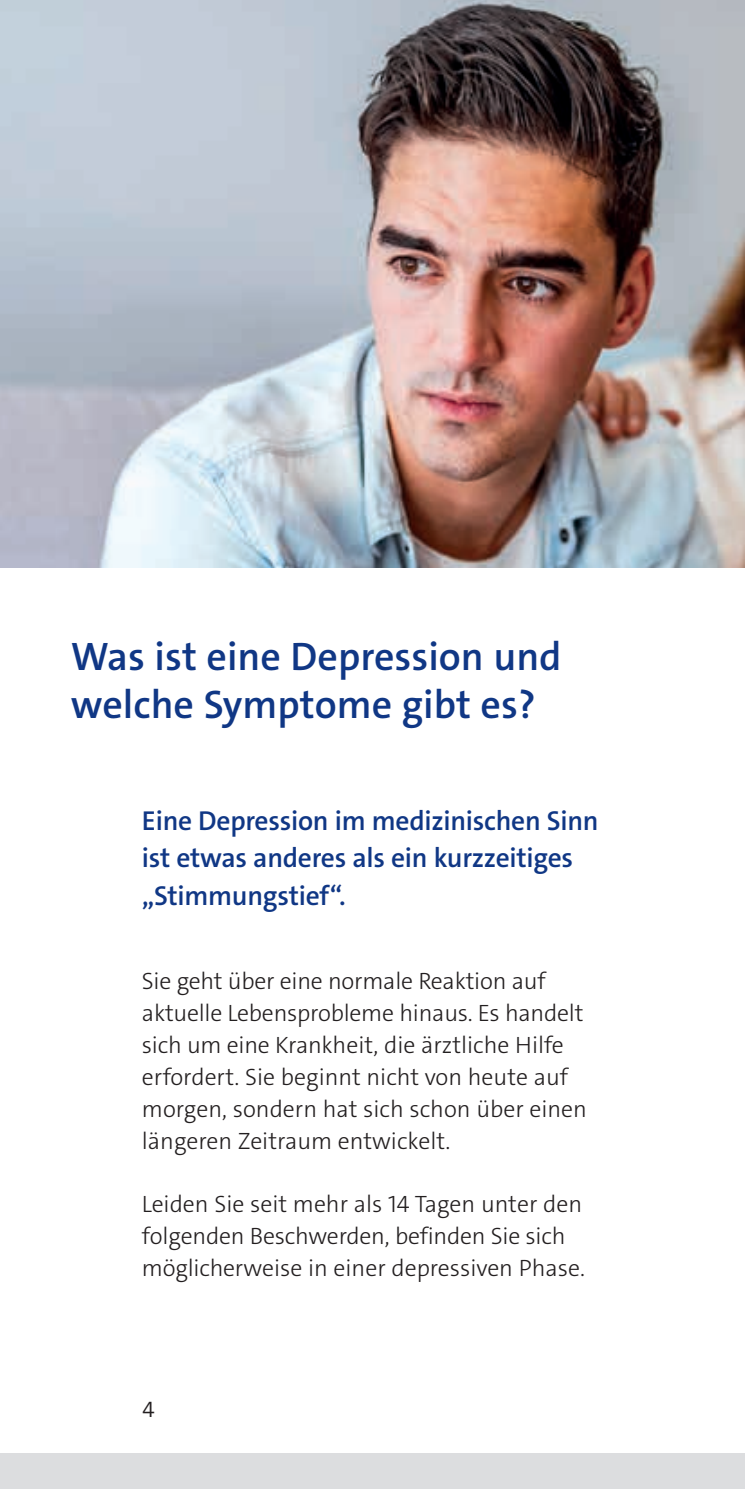
<style>
.page{position:relative;width:745px;height:1489px;background:#fff}
.page>*{position:absolute;margin:0;border:0;box-sizing:border-box;transform-origin:0 0}
.t1{font:600 40px/48px "The Sans C4 s";color:#103785}
.t2{font:600 27.5px/37.5px "The Sans C4 s";letter-spacing:-.01em;color:#103785}
.t3{font:300 23.75px/32px "The Sans C4 s";letter-spacing:-.005em;color:#231f20}
.t4{font:300 22.5px "The Sans C4 s";color:#231f20}
</style>
<div class="page">
<div style="left:0;top:1453px;width:744px;height:35px;background:#dcdddf"></div>
<img style="left:0;top:0;width:744px;height:567px">
<h1 class="t1" style="left:71px;top:632px;width:492px">Was ist eine Depression und welche Symptome gibt es?</h1>
<p class="t2" style="left:142px;top:801px;width:458px">Eine Depression im medizinischen Sinn ist etwas anderes als ein kurzzeitiges „Stimmungstief“.</p>
<p class="t3" style="left:142px;top:965px;width:446px">Sie geht über eine normale Reaktion auf aktuelle Lebensprobleme hinaus. Es handelt sich um eine Krankheit, die ärztliche Hilfe erfordert. Sie beginnt nicht von heute auf morgen, sondern hat sich schon über einen längeren Zeitraum entwickelt.</p>
<p class="t3" style="left:142px;top:1188px;width:444px">Leiden Sie seit mehr als 14 Tagen unter den folgenden Beschwerden, befinden Sie sich möglicherweise in einer depressiven Phase.</p>
<p class="t4" style="left:142px;top:1394px;width:14px">4</p>
</div>
